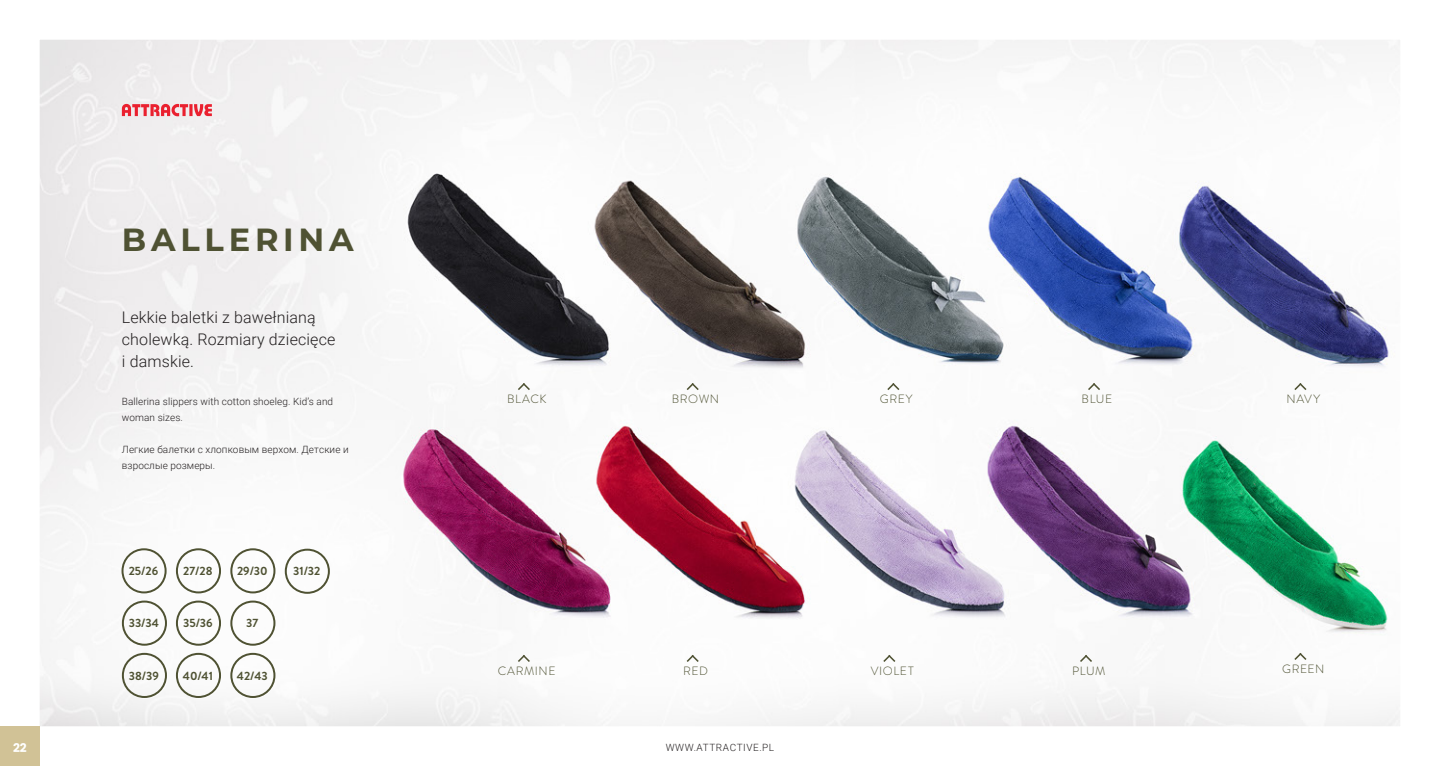
<style>
.page{position:relative;width:1440px;height:766px;background:#fff}
.page>*{position:absolute;margin:0;border:0;box-sizing:border-box;transform-origin:0 0}
.naglowek-produkt{font:700 32px "Montserrat";letter-spacing:.15em;color:#4f5233}
.t1{font:300 16px/22px "Roboto";letter-spacing:.01em;color:#231f20}
.t2{font:700 12px "Brandon Grotesque";color:#4f5233}
.symbol_produktu{font:300 12px "Brandon Grotesque";letter-spacing:.05em;color:#4f5233}
.numer_strony{font:700 12px "Poppins";color:#fff}
.t3{font:300 10px/16px "Roboto";letter-spacing:.01em;color:#231f20}
.t4{font:300 10px "Roboto";letter-spacing:.06em;color:#231f20}
</style>
<div class="page">
<img style="left:41px;top:41px;width:1358px;height:683px">
<div style="left:122px;top:548px;width:45px;height:46px;background:#fff"></div>
<div style="left:122px;top:548px;width:45px;height:45px;border:2px solid #4f5233;border-radius:50%"></div>
<div style="left:177px;top:548px;width:45px;height:46px;background:#fff"></div>
<div style="left:176px;top:548px;width:45px;height:45px;border:2px solid #4f5233;border-radius:50%"></div>
<div style="left:231px;top:548px;width:45px;height:46px;background:#fff"></div>
<div style="left:230px;top:548px;width:45px;height:45px;border:2px solid #4f5233;border-radius:50%"></div>
<div style="left:285px;top:549px;width:45px;height:45px;background:#fff"></div>
<div style="left:285px;top:548px;width:45px;height:45px;border:2px solid #4f5233;border-radius:50%"></div>
<div style="left:122px;top:601px;width:46px;height:45px;background:#fff"></div>
<div style="left:122px;top:600px;width:45px;height:45px;border:2px solid #4f5233;border-radius:50%"></div>
<div style="left:177px;top:601px;width:45px;height:45px;background:#fff"></div>
<div style="left:176px;top:600px;width:45px;height:45px;border:2px solid #4f5233;border-radius:50%"></div>
<div style="left:231px;top:601px;width:45px;height:45px;background:#fff"></div>
<div style="left:230px;top:600px;width:45px;height:45px;border:2px solid #4f5233;border-radius:50%"></div>
<div style="left:122px;top:653px;width:46px;height:45px;background:#fff"></div>
<div style="left:122px;top:652px;width:45px;height:45px;border:2px solid #4f5233;border-radius:50%"></div>
<div style="left:177px;top:653px;width:45px;height:45px;background:#fff"></div>
<div style="left:176px;top:652px;width:45px;height:45px;border:2px solid #4f5233;border-radius:50%"></div>
<div style="left:231px;top:653px;width:45px;height:45px;background:#fff"></div>
<div style="left:230px;top:652px;width:45px;height:45px;border:2px solid #4f5233;border-radius:50%"></div>
<svg style="left:518px;top:383px;width:12px;height:7px"></svg>
<svg style="left:687px;top:383px;width:12px;height:7px"></svg>
<svg style="left:1294px;top:383px;width:13px;height:7px"></svg>
<svg style="left:1080px;top:654px;width:12px;height:7px"></svg>
<svg style="left:883px;top:654px;width:12px;height:7px"></svg>
<svg style="left:518px;top:654px;width:12px;height:7px"></svg>
<svg style="left:687px;top:654px;width:12px;height:7px"></svg>
<svg style="left:1294px;top:652px;width:13px;height:7px"></svg>
<svg style="left:887px;top:383px;width:12px;height:7px"></svg>
<svg style="left:1088px;top:383px;width:12px;height:7px"></svg>
<svg style="left:122px;top:104px;width:90px;height:12px"></svg>
<div style="left:0;top:726px;width:40px;height:39px;background:#d1c296"></div>
<p class="naglowek-produkt" style="left:122px;top:216px;width:233px">BALLERINA</p>
<p class="t1" style="left:122px;top:306px;width:215px">Lekkie baletki z bawełnianą cholewką. Rozmiary dziecięce i damskie.</p>
<p class="t3" style="left:122px;top:393px;width:213px">Ballerina slippers with cotton shoeleg. Kid’s and woman sizes.</p>
<p class="t3" style="left:122px;top:441px;width:228px">Легкие балетки с хлопковым верхом. Детские и взрослые розмеры.</p>
<p class="t2" style="left:129px;top:562px;width:31px">25/26</p>
<p class="t2" style="left:183px;top:562px;width:31px">27/28</p>
<p class="t2" style="left:237px;top:562px;width:32px">29/30</p>
<p class="t2" style="left:293px;top:562px;width:29px">31/32</p>
<p class="t2" style="left:129px;top:614px;width:32px">33/34</p>
<p class="t2" style="left:183px;top:614px;width:31px">35/36</p>
<p class="t2" style="left:246px;top:614px;width:14px">37</p>
<p class="t2" style="left:129px;top:667px;width:32px">38/39</p>
<p class="t2" style="left:183px;top:667px;width:32px">40/41</p>
<p class="t2" style="left:237px;top:667px;width:32px">42/43</p>
<p class="symbol_produktu" style="left:507px;top:390px;width:41px">BLACK</p>
<p class="symbol_produktu" style="left:672px;top:390px;width:49px">BROWN</p>
<p class="symbol_produktu" style="left:1286px;top:390px;width:35px">NAVY</p>
<p class="symbol_produktu" style="left:880px;top:390px;width:34px">GREY</p>
<p class="symbol_produktu" style="left:1082px;top:390px;width:32px">BLUE</p>
<p class="symbol_produktu" style="left:498px;top:662px;width:59px">CARMINE</p>
<p class="symbol_produktu" style="left:683px;top:662px;width:26px">RED</p>
<p class="symbol_produktu" style="left:871px;top:662px;width:44px">VIOLET</p>
<p class="symbol_produktu" style="left:1072px;top:662px;width:35px">PLUM</p>
<p class="symbol_produktu" style="left:1282px;top:660px;width:44px">GREEN</p>
<p class="numer_strony" style="left:13px;top:741px;width:15px">22</p>
<p class="t4" style="left:666px;top:740px;width:110px">WWW.ATTRACTIVE.PL</p>
</div>
